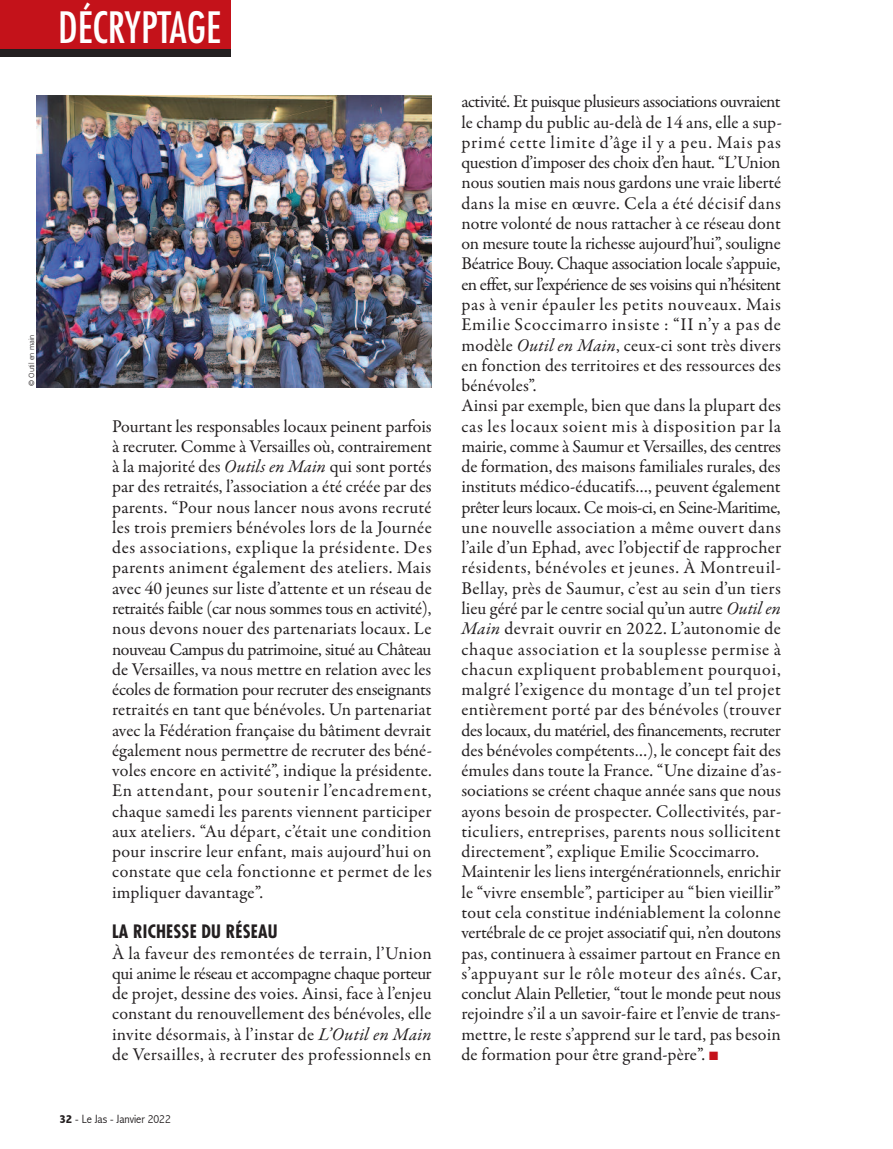
<style>
.page{position:relative;width:893px;height:1149px;background:#fff}
.page>*{position:absolute;margin:0;border:0;box-sizing:border-box;transform-origin:0 0}
.t1{font:condensed 42px "Futura Std";color:#fff}
.t2{font:18px/20.2px "Garamond Premr Pro";letter-spacing:.005em;color:#231f20;text-align:justify}
.t3{font:700 condensed 18px "Futura Std";letter-spacing:.01em;color:#231f20}
.t4{font:300 condensed 12px "Abadi";color:#231f20;scale:1.05 1}
.t5{font:300 7.5px "Frutiger";color:#231f20}
.s1{font-style:italic}
.s2{font-weight:800}
.s3{color:#c4121a}
</style>
<div class="page">
<div style="left:0;top:1px;width:231px;height:56px;background:#231f20"></div>
<div style="left:0;top:0;width:231px;height:49px;background:#c4121a"></div>
<img style="left:36px;top:96px;width:396px;height:291px">
<h1 class="t1" style="left:58px;top:8px;width:164px">DÉCRYPTAGE</h1>
<p class="t5" style="left:28px;top:386px;width:53px;rotate:-90deg">© Outil en main</p>
<p class="t2" style="left:112px;top:417px;width:321px">Pourtant les responsables locaux peinent parfois à recruter. Comme à Versailles où, contrairement à la majorité des <span class="s1">Outils en Main</span> qui sont portés par des retraités, l’association a été créée par des parents. “Pour nous lancer nous avons recruté les trois premiers bénévoles lors de la Journée des associations, explique la présidente. Des parents animent également des ateliers. Mais avec 40 jeunes sur liste d’attente et un réseau de retraités faible (car nous sommes tous en activité), nous devons nouer des partenariats locaux. Le nouveau Campus du patrimoine, situé au Château de Versailles, va nous mettre en relation avec les écoles de formation pour recruter des enseignants retraités en tant que bénévoles. Un partenariat avec la Fédération française du bâtiment devrait également nous permettre de recruter des béné&shy;voles encore en activité”, indique la présidente.<br>En attendant, pour soutenir l’encadrement, chaque samedi les parents viennent participer aux ateliers. “Au départ, c’était une condition pour inscrire leur enfant, mais aujourd’hui on constate que cela fonctionne et permet de les impliquer davantage”.</p>
<p class="t3" style="left:112px;top:923px;width:167px">LA RICHESSE DU RÉSEAU</p>
<p class="t2" style="left:112px;top:944px;width:321px">à la faveur des remontées de terrain, l’Union qui anime le réseau et accompagne chaque porteur de projet, dessine des voies. Ainsi, face à l’enjeu constant du renouvellement des bénévoles, elle invite désormais, à l’instar de <span class="s1">L’Outil en Main </span>de Versailles, à recruter des professionnels en</p>
<p class="t4" style="left:60px;top:1111px;width:108px"><span class="s2">32</span> - Le Jas - Janvier 2022</p>
<p class="t2" style="left:461px;top:93px;width:322px;text-align:left">activité. Et puisque plusieurs associations ouvraient le champ du public au-delà de 14 ans, elle a sup&shy;primé cette limite d’âge il y a peu. Mais pas question d’imposer des choix d’en haut. “L’Union nous soutien mais nous gardons une vraie liberté dans la mise en œuvre. Cela a été décisif dans notre volonté de nous rattacher à ce réseau dont on mesure toute la richesse aujourd’hui”, souligne Béatrice Bouy. Chaque association locale s’appuie, en effet, sur l’expérience de ses voisins qui n’hésitent pas à venir épauler les petits nouveaux. Mais Emilie Scoccimarro insiste : “II n’y a pas de modèle <span class="s1">Outil en Main</span>, ceux-ci sont très divers en fonction des territoires et des ressources des bénévoles”.<br>Ainsi par exemple, bien que dans la plupart des cas les locaux soient mis à disposition par la mairie, comme à Saumur et Versailles, des centres de formation, des maisons familiales rurales, des instituts médico-éducatifs…, peuvent également prêter leurs locaux. Ce mois-ci, en Seine-Maritime, une nouvelle association a même ouvert dans l’aile d’un Ephad, avec l’objectif de rapprocher résidents, bénévoles et jeunes. à Montreuil-Bellay, près de Saumur, c’est au sein d’un tiers lieu géré par le centre social qu’un autre <span class="s1">Outil en Main</span> devrait ouvrir en 2022. L’autonomie de chaque association et la souplesse permise à chacun expliquent probablement pourquoi, malgré l’exigence du montage d’un tel projet entièrement porté par des bénévoles (trouver des locaux, du matériel, des financements, recruter des bénévoles compétents…), le concept fait des émules dans toute la France. “Une dizaine d’as&shy;sociations se créent chaque année sans que nous ayons besoin de prospecter. Collectivités, par&shy;ticuliers, entreprises, parents nous sollicitent directement”, explique Emilie Scoccimarro.<br>Maintenir les liens intergénérationnels, enrichir le “vivre ensemble”, participer au “bien vieillir” tout cela constitue indéniablement la colonne vertébrale de ce projet associatif qui, n’en doutons pas, continuera à essaimer partout en France en s’appuyant sur le rôle moteur des aînés. Car, conclut Alain Pelletier, “tout le monde peut nous rejoindre s’il a un savoir-faire et l’envie de trans&shy;mettre, le reste s’apprend sur le tard, pas besoin de formation pour être grand-père”. <span class="s3">■</span></p>
</div>
